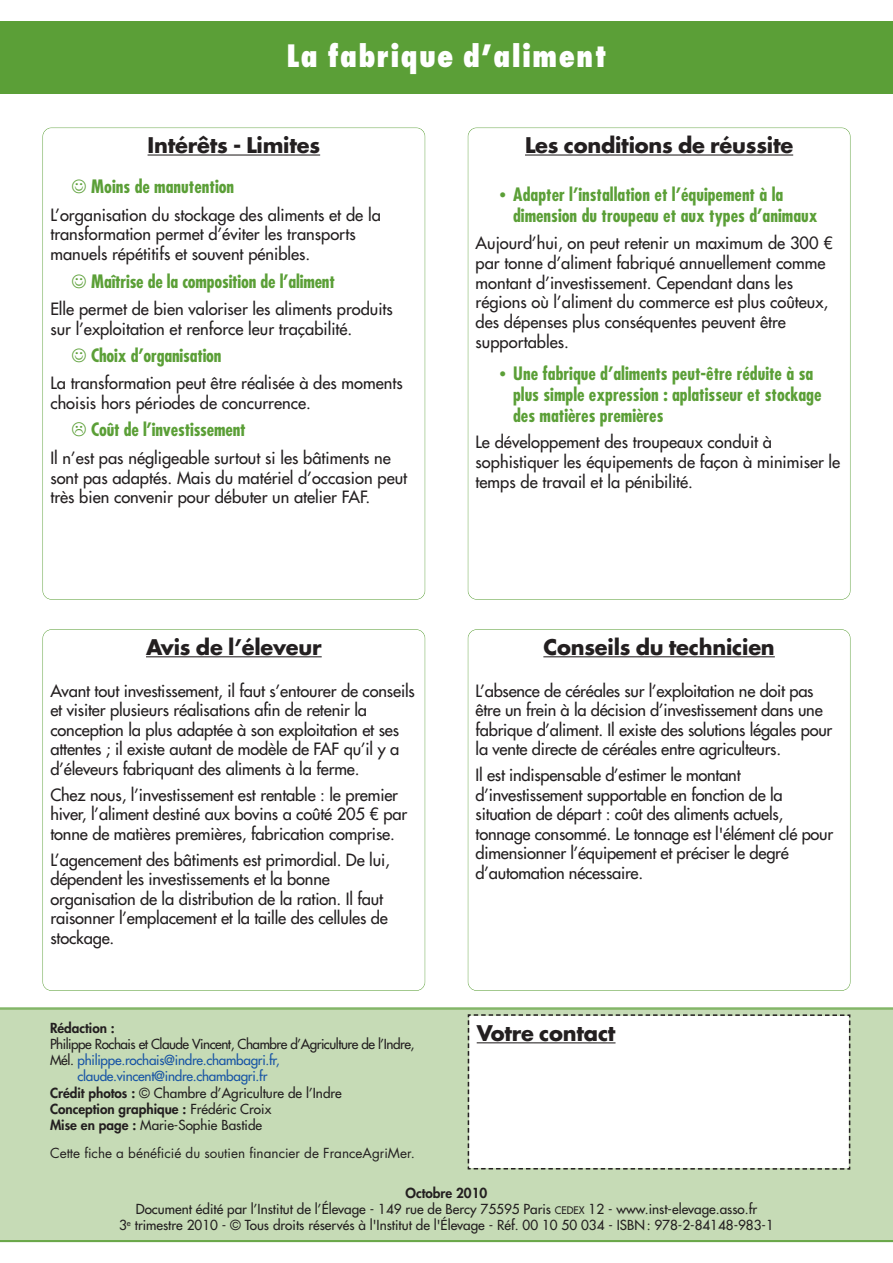
<style>
.page{position:relative;width:893px;height:1263px;background:#fff}
.page>*{position:absolute;margin:0;border:0;box-sizing:border-box;transform-origin:0 0}
.t1{font:800 condensed 30px "Futura Std";letter-spacing:.04em;color:#fff}
.t2{font:700 21px "Futura Std";letter-spacing:-.01em;color:#231f20}
.t3{font:700 condensed 18px/21px "Futura Std";color:#5b9f37}
.t4{font:500 16.5px/19.5px "Futura Std";letter-spacing:-.01em;color:#231f20}
.t5{font:500 13.5px/16.2px "Futura Std";color:#231f20;text-align:center}
.t6{font:500 13.5px "Futura Std";letter-spacing:-.02em;color:#1855a5}
.t7{font:500 13.5px "Futura Std";letter-spacing:-.035em;color:#231f20}
.t8{font:13.5px "Futura Std";color:#231f20}
.t9{font:800 13.5px "Futura Std";color:#231f20}
.s1{color:#231f20}
.s2{font-weight:800}
.s3{font-weight:500}
.s4{font-family:"Franklin Gothic";font-weight:400;font-stretch:normal}
.s5{font-size:10.2px}
</style>
<div class="page">
<div style="left:0;top:1008px;width:893px;height:233px;background:#c6dbb6"></div>
<div style="left:0;top:21px;width:893px;height:73px;background:#5b9f37"></div>
<div style="left:43px;top:629px;width:382px;height:362px;border:1px solid #5b9f37;border-radius:9px"></div>
<hr style="left:146px;top:656px;width:176px;height:1px;background:#231f20">
<div style="left:468px;top:629px;width:382px;height:362px;border:1px solid #5b9f37;border-radius:9px"></div>
<hr style="left:543px;top:656px;width:232px;height:1px;background:#231f20">
<hr style="left:148px;top:154px;width:172px;height:2px;background:#231f20">
<hr style="left:525px;top:154px;width:268px;height:2px;background:#231f20">
<svg style="left:467px;top:1013px;width:384px;height:157px"></svg>
<hr style="left:477px;top:1042px;width:138px;height:1px;background:#231f20">
<h1 class="t1" style="left:286px;top:43px;width:322px">La fabrique d’aliment</h1>
<p class="t2" style="left:148px;top:135px;width:174px">Intérêts - Limites</p>
<p class="t3" style="left:91px;top:178px;width:145px">Moins de manutention</p>
<p class="t4" style="left:50px;top:206px;width:332px">L’organisation du stockage des aliments et de la transformation permet d’éviter les transports manuels répétitifs et souvent pénibles.</p>
<p class="t3" style="left:91px;top:272px;width:245px">Maîtrise de la composition de l’aliment</p>
<p class="t4" style="left:50px;top:300px;width:344px">Elle permet de bien valoriser les aliments produits sur l’exploitation et renforce leur traçabilité.</p>
<p class="t3" style="left:91px;top:346px;width:132px">Choix d’organisation</p>
<p class="t4" style="left:50px;top:374px;width:354px">La transformation peut être réalisée à des moments choisis hors périodes de concurrence.</p>
<p class="t3" style="left:91px;top:421px;width:156px">Coût de l’investissement</p>
<p class="t4" style="left:50px;top:449px;width:358px">Il n’est pas négligeable surtout si les bâtiments ne sont pas adaptés. Mais du matériel d’occasion peut très bien convenir pour débuter un atelier FAF.</p>
<p class="t2" style="left:146px;top:637px;width:177px">Avis de l’éleveur</p>
<p class="t4" style="left:50px;top:682px;width:366px">Avant tout investissement, il faut s’entourer de conseils et visiter plusieurs réalisations afin de retenir la conception la plus adaptée à son exploitation et ses attentes ; il existe autant de modèle de FAF qu’il y a d’éleveurs fabriquant des aliments à la ferme.</p>
<p class="t4" style="left:50px;top:786px;width:358px">Chez nous, l’investissement est rentable : le premier hiver, l’aliment destiné aux bovins a coûté 205 € par tonne de matières premières, fabrication comprise.</p>
<p class="t4" style="left:50px;top:851px;width:341px">L’agencement des bâtiments est primordial. De lui, dépendent les investissements et la bonne organisation de la distribution de la ration. Il faut raisonner l’emplacement et la taille des cellules de stockage.</p>
<p class="t9" style="left:50px;top:1021px;width:66px">Rédaction :</p>
<p class="t7" style="left:50px;top:1037px;width:366px">Philippe Rochais et Claude Vincent, Chambre d’Agriculture de l’Indre,</p>
<p class="t6" style="left:50px;top:1053px;width:231px"><span class="s1">Mél.</span> philippe.rochais@indre.chambagri.fr,</p>
<p class="t6" style="left:77px;top:1070px;width:191px">claude.vincent@indre.chambagri.fr</p>
<p class="t5" style="left:50px;top:1085px;width:293px"><span class="s2">Crédit photos :</span> © Chambre d’Agriculture de l’Indre</p>
<p class="t9" style="left:50px;top:1102px;width:223px">Conception graphique : <span class="s3">Frédéric Croix</span></p>
<p class="t5" style="left:50px;top:1118px;width:214px"><span class="s2">Mise en page :</span> Marie-Sophie Bastide</p>
<p class="t8" style="left:50px;top:1147px;width:366px">Cette fiche a bénéficié du soutien financier de FranceAgriMer.</p>
<p class="t2" style="left:525px;top:135px;width:270px">Les conditions de réussite</p>
<p class="t3" style="left:513px;top:186px;width:306px;text-indent:-16px"><span class="s4">•</span> Adapter l’installation et l’équipement à la dimension du troupeau et aux types d’animaux</p>
<p class="t4" style="left:476px;top:234px;width:359px">Aujourd’hui, on peut retenir un maximum de 300 € par tonne d’aliment fabriqué annuellement comme montant d’investissement. Cependant dans les régions où l’aliment du commerce est plus coûteux, des dépenses plus conséquentes peuvent être supportables.</p>
<p class="t3" style="left:513px;top:364px;width:310px;text-indent:-16px"><span class="s4">•</span> Une fabrique d’aliments peut-être réduite à sa plus simple expression : aplatisseur et stockage des matières premières</p>
<p class="t4" style="left:476px;top:433px;width:366px">Le développement des troupeaux conduit à sophistiquer les équipements de façon à minimiser le temps de travail et la pénibilité.</p>
<p class="t2" style="left:543px;top:637px;width:233px">Conseils du technicien</p>
<p class="t4" style="left:476px;top:682px;width:358px">L’absence de céréales sur l’exploitation ne doit pas être un frein à la décision d’investissement dans une fabrique d’aliment. Il existe des solutions légales pour la vente directe de céréales entre agriculteurs.</p>
<p class="t4" style="left:476px;top:766px;width:359px">Il est indispensable d’estimer le montant d’investissement supportable en fonction de la situation de départ : coût des aliments actuels, tonnage consommé. Le tonnage est l'élément clé pour dimensionner l’équipement et préciser le degré d’automation nécessaire.</p>
<p class="t2" style="left:477px;top:1023px;width:140px">Votre contact</p>
<p class="t5" style="left:119px;top:1186px;width:656px"><span class="s2">Octobre 2010<br></span>Document édité par l’Institut de l’Élevage - 149 rue de Bercy 75595 Paris <span class="s5">CEDEx</span> 12 - www.inst-elevage.asso.fr<br>3<sup>e</sup> trimestre 2010 - © Tous droits réservés à l'Institut de l'Élevage - Réf. 00 10 50 034 - ISBN: 978-2-84148-983-1</p>
</div>
